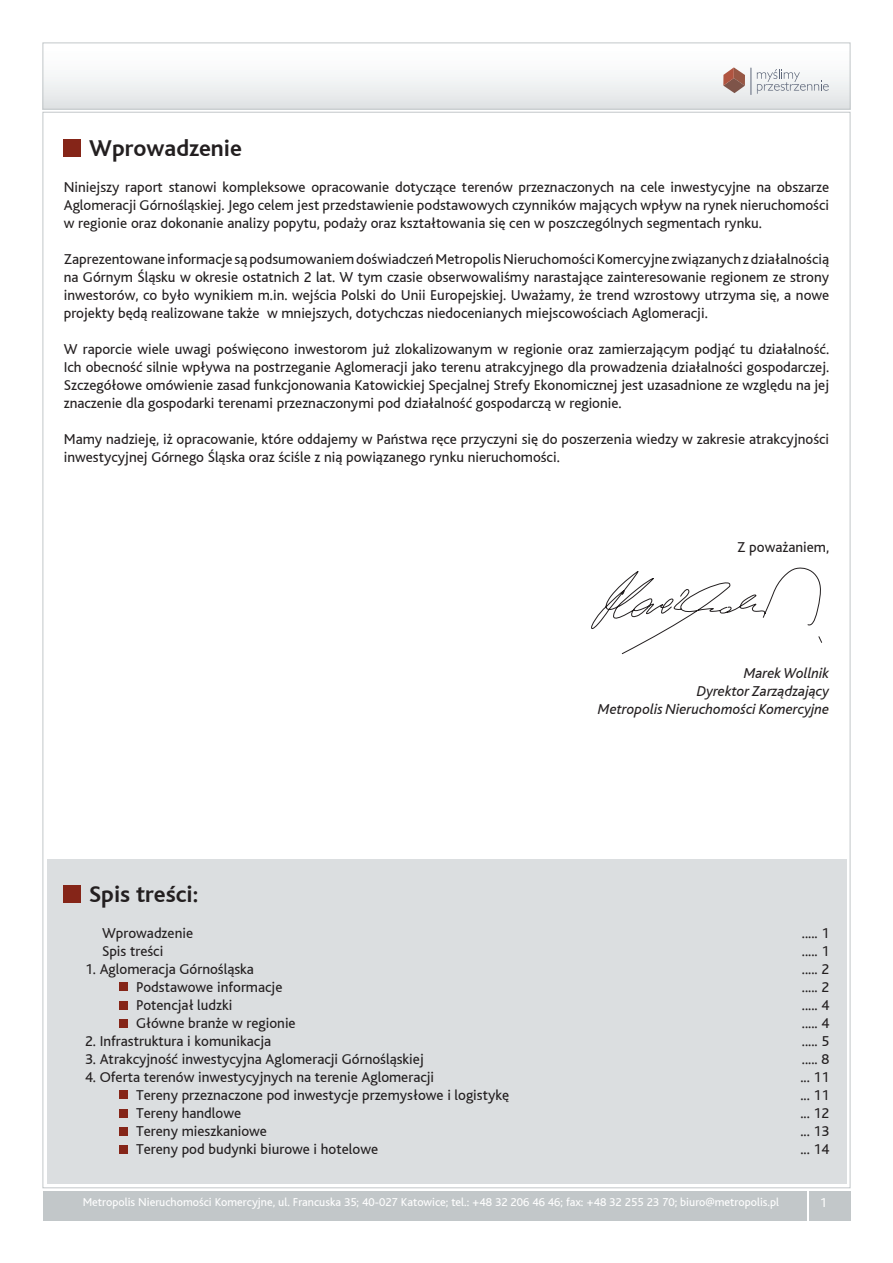
<style>
.page{position:relative;width:893px;height:1263px;background:#fff}
.page>*{position:absolute;margin:0;border:0;box-sizing:border-box;transform-origin:0 0}
.t1{font:700 24px "Bliss";color:#231f20}
.t2{font:15px/18px "Bliss";color:#231f20;text-align:justify}
.t3{font:italic 15px/18px "Bliss";color:#231f20;text-align:right}
.t4{font:13.5px "Bliss";color:#fff}
.t5{font:12px "Bliss";color:#fff}
</style>
<div class="page">
<div style="left:47px;top:859px;width:799px;height:325px;background:#dbdee0"></div>
<div style="left:43px;top:1191px;width:807px;height:29px;background:#c2c7c9"></div>
<div style="left:43px;top:43px;width:807px;height:66px;background:linear-gradient(to bottom,#fff,#e2e5e6)"></div>
<div style="left:43px;top:43px;width:807px;height:67px;border:1px solid #c2c7c9"></div>
<svg style="left:808px;top:1191px;width:1px;height:29px"></svg>
<div style="left:64px;top:139px;width:17px;height:17px;background:#852518"></div>
<div style="left:64px;top:885px;width:17px;height:17px;background:#852518"></div>
<svg style="left:591px;top:567px;width:231px;height:87px"></svg>
<div style="left:119px;top:982px;width:9px;height:9px;background:#852518"></div>
<div style="left:119px;top:1001px;width:9px;height:8px;background:#852518"></div>
<div style="left:119px;top:1019px;width:9px;height:8px;background:#852518"></div>
<div style="left:119px;top:1090px;width:9px;height:9px;background:#852518"></div>
<div style="left:119px;top:1109px;width:9px;height:8px;background:#852518"></div>
<div style="left:119px;top:1127px;width:9px;height:8px;background:#852518"></div>
<div style="left:119px;top:1145px;width:9px;height:8px;background:#852518"></div>
<svg style="left:723px;top:67px;width:22px;height:26px"></svg>
<svg style="left:751px;top:68px;width:78px;height:27px"></svg>
<h1 class="t1" style="left:89px;top:134px;width:154px">Wprowadzenie</h1>
<p class="t2" style="left:64px;top:178px;width:767px">Niniejszy raport stanowi kompleksowe opracowanie dotyczące terenów przeznaczonych na cele inwestycyjne na obszarze Aglomeracji Górnośląskiej. Jego celem jest przedstawienie podstawowych czynników mających wpływ na rynek nieruchomości w regionie oraz dokonanie analizy popytu, podaży oraz kształtowania się cen w poszczególnych segmentach rynku.</p>
<p class="t2" style="left:64px;top:250px;width:767px">Zaprezentowane informacje są podsumowaniem doświadczeń Metropolis Nieruchomości Komercyjne związanych z działalnością na Górnym Śląsku w okresie ostatnich 2 lat. W tym czasie obserwowaliśmy narastające zainteresowanie regionem ze strony inwestorów, co było wynikiem m.in. wejścia Polski do Unii Europejskiej. Uważamy, że trend wzrostowy utrzyma się, a nowe projekty będą realizowane także w mniejszych, dotychczas niedocenianych miejscowościach Aglomeracji.</p>
<p class="t2" style="left:64px;top:340px;width:767px">W raporcie wiele uwagi poświęcono inwestorom już zlokalizowanym w regionie oraz zamierzającym podjąć tu działalność.<br>Ich obecność silnie wpływa na postrzeganie Aglomeracji jako terenu atrakcyjnego dla prowadzenia działalności gospodarczej.<br>Szczegółowe omówienie zasad funkcjonowania Katowickiej Specjalnej Strefy Ekonomicznej jest uzasadnione ze względu na jej znaczenie dla gospodarki terenami przeznaczonymi pod działalność gospodarczą w regionie.</p>
<p class="t2" style="left:64px;top:430px;width:767px">Mamy nadzieję, iż opracowanie, które oddajemy w Państwa ręce przyczyni się do poszerzenia wiedzy w zakresie atrakcyjności inwestycyjnej Górnego Śląska oraz ściśle z nią powiązanego rynku nieruchomości.</p>
<p class="t2" style="left:737px;top:538px;width:93px">Z poważaniem,</p>
<h1 class="t1" style="left:89px;top:880px;width:111px">Spis treści:</h1>
<p class="t2" style="left:102px;top:924px;width:93px">Wprowadzenie<br>Spis treści</p>
<p class="t2" style="left:136px;top:960px;width:161px;text-align:left;text-indent:-51px">1. Aglomeracja Górnośląska<br>Podstawowe informacje<br>Potencjał ludzki<br>Główne branże w regionie</p>
<p class="t2" style="left:85px;top:1032px;width:188px">2. Infrastruktura i komunikacja</p>
<p class="t2" style="left:85px;top:1050px;width:340px">3. Atrakcyjność inwestycyjna Aglomeracji Górnośląskiej</p>
<p class="t2" style="left:136px;top:1068px;width:375px;text-align:left;text-indent:-51px">4. Oferta terenów inwestycyjnych na terenie Aglomeracji<br>Tereny przeznaczone pod inwestycje przemysłowe i logistykę Tereny handlowe<br>Tereny mieszkaniowe<br>Tereny pod budynki biurowe i hotelowe</p>
<p class="t3" style="left:598px;top:664px;width:233px">Marek Wollnik<br>Dyrektor Zarządzający<br>Metropolis Nieruchomości Komercyjne</p>
<p class="t2" style="left:800px;top:924px;width:30px">..... 1 ..... 1 ..... 2 ..... 2 ..... 4 ..... 4 ..... 5 ..... 8 ... 11 ... 11 ... 12 ... 13 ... 14</p>
<p class="t5" style="left:83px;top:1195px;width:698px">Metropolis Nieruchomości Komercyjne, ul. Francuska 35; 40-027 Katowice; tel.: +48 32 206 46 46; fax: +48 32 255 23 70; biuro@metropolis.pl</p>
<p class="t4" style="left:820px;top:1195px;width:9px">1</p>
</div>
